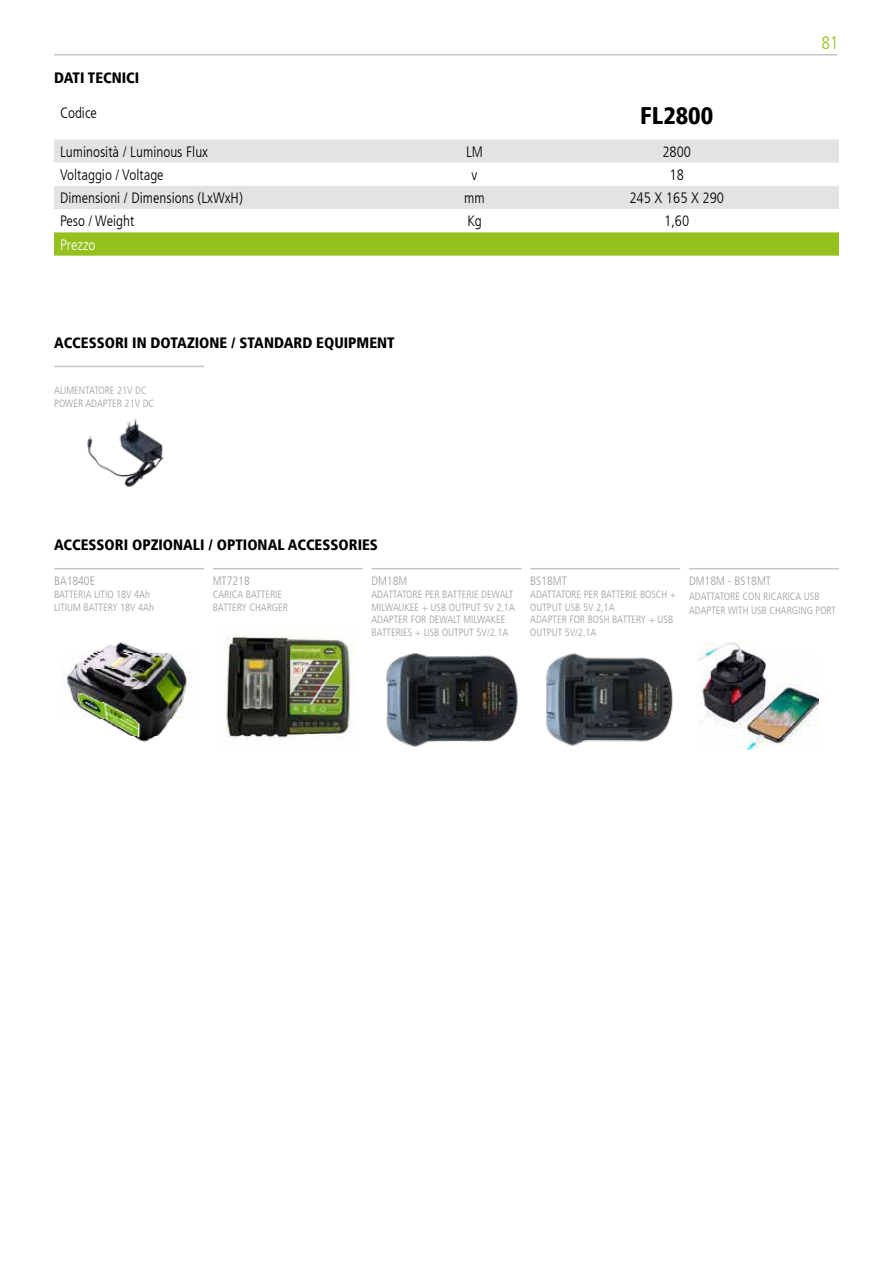
<style>
.page{position:relative;width:893px;height:1263px;background:#fff}
.page>*{position:absolute;margin:0;border:0;box-sizing:border-box;transform-origin:0 0}
.t1{font:900 condensed 24px "Frutiger LT";color:#000}
.t2{font:300 condensed 18px "Frutiger LT";color:#95c11f}
.t3{font:300 condensed 15px "Frutiger LT";color:#000}
.t4{font:900 condensed 15px "Frutiger LT";color:#000}
.t5{font:300 condensed 15px "Frutiger LT";color:#fff}
.t6{font:300 condensed 12px "Frutiger LT";color:#9d9d9c}
.t7{font:300 condensed 10.5px/12.6px "Frutiger LT";color:#9d9d9c}
</style>
<div class="page">
<hr style="left:54px;top:54px;width:783px;height:2px;background:#c6c6c6">
<svg style="left:54px;top:139px;width:785px;height:70px;fill:#e3e3e3"></svg>
<svg style="left:54px;top:232px;width:785px;height:24px;background:#98c225"></svg>
<hr style="left:54px;top:568px;width:150px;height:1px;background:#c6c6c6">
<hr style="left:213px;top:568px;width:150px;height:1px;background:#c6c6c6">
<hr style="left:371px;top:568px;width:151px;height:1px;background:#c6c6c6">
<hr style="left:530px;top:568px;width:150px;height:1px;background:#c6c6c6">
<hr style="left:689px;top:568px;width:150px;height:1px;background:#c6c6c6">
<hr style="left:54px;top:366px;width:150px;height:1px;background:#c6c6c6">
<img style="left:87px;top:418px;width:77px;height:69px">
<img style="left:698px;top:641px;width:121px;height:108px">
<div style="left:756px;top:641px;width:87px;height:12px;background:#fff"></div>
<img style="left:545px;top:653px;width:128px;height:93px">
<img style="left:386px;top:653px;width:132px;height:94px">
<img style="left:226px;top:636px;width:129px;height:104px">
<img style="left:62px;top:642px;width:131px;height:100px">
<h3 class="t4" style="left:54px;top:69px;width:87px">DATI TECNICI</h3>
<h3 class="t3" style="left:60px;top:104px;width:38px">Codice</h3>
<h1 class="t1" style="left:640px;top:101px;width:75px">FL2800</h1>
<h3 class="t3" style="left:60px;top:143px;width:150px">Luminosità / Luminous Flux</h3>
<h3 class="t3" style="left:466px;top:143px;width:18px">LM</h3>
<h3 class="t3" style="left:662px;top:143px;width:30px">2800</h3>
<h3 class="t3" style="left:60px;top:166px;width:105px">Voltaggio / Voltage</h3>
<h3 class="t3" style="left:472px;top:166px;width:7px">v</h3>
<h3 class="t3" style="left:670px;top:166px;width:16px">18</h3>
<h3 class="t3" style="left:60px;top:189px;width:184px">Dimensioni / Dimensions (LxWxH)</h3>
<h3 class="t3" style="left:464px;top:189px;width:22px">mm</h3>
<h3 class="t3" style="left:629px;top:189px;width:96px">245 X 165 X 290</h3>
<h3 class="t3" style="left:60px;top:213px;width:76px">Peso / Weight</h3>
<h3 class="t3" style="left:467px;top:213px;width:16px">Kg</h3>
<h3 class="t3" style="left:664px;top:213px;width:27px">1,60</h3>
<h3 class="t5" style="left:60px;top:236px;width:37px">Prezzo</h3>
<h3 class="t4" style="left:54px;top:334px;width:342px">ACCESSORI IN DOTAZIONE / STANDARD EQUIPMENT</h3>
<p class="t7" style="left:54px;top:384px;width:101px">ALIMENTATORE 21V DC<br>POWER ADAPTER 21V DC</p>
<h2 class="t2" style="left:821px;top:32px;width:19px">81</h2>
<h3 class="t4" style="left:54px;top:536px;width:325px">ACCESSORI OPZIONALI / OPTIONAL ACCESSORIES</h3>
<p class="t6" style="left:54px;top:574px;width:43px">BA1840E</p>
<p class="t7" style="left:54px;top:588px;width:101px">BATTERIA LITIO 18V 4Ah<br>LITIUM BATTERY 18V 4Ah</p>
<p class="t6" style="left:213px;top:574px;width:39px">MT7218</p>
<p class="t7" style="left:213px;top:588px;width:77px">CARICA BATTERIE<br>BATTERY CHARGER</p>
<p class="t6" style="left:371px;top:574px;width:37px">DM18M</p>
<p class="t7" style="left:371px;top:588px;width:145px">ADATTATORE PER BATTERIE DEWALT<br>MILWAUKEE + USB OUTPUT 5V 2,1A<br>ADAPTER FOR DEWALT MILWAKEE<br>BATTERIES + USB OUTPUT 5V/2.1A</p>
<p class="t6" style="left:530px;top:574px;width:38px">BS18MT</p>
<p class="t7" style="left:530px;top:588px;width:148px">ADATTATORE PER BATTERIE BOSCH +<br>OUTPUT USB 5V 2,1A<br>ADAPTER FOR BOSH BATTERY + USB<br>OUTPUT 5V/2.1A</p>
<p class="t6" style="left:689px;top:574px;width:83px">DM18M - BS18MT</p>
<p class="t7" style="left:689px;top:589px;width:148px;line-height:14.4px">ADATTATORE CON RICARICA USB<br>ADAPTER WITH USB CHARGING PORT</p>
</div>
